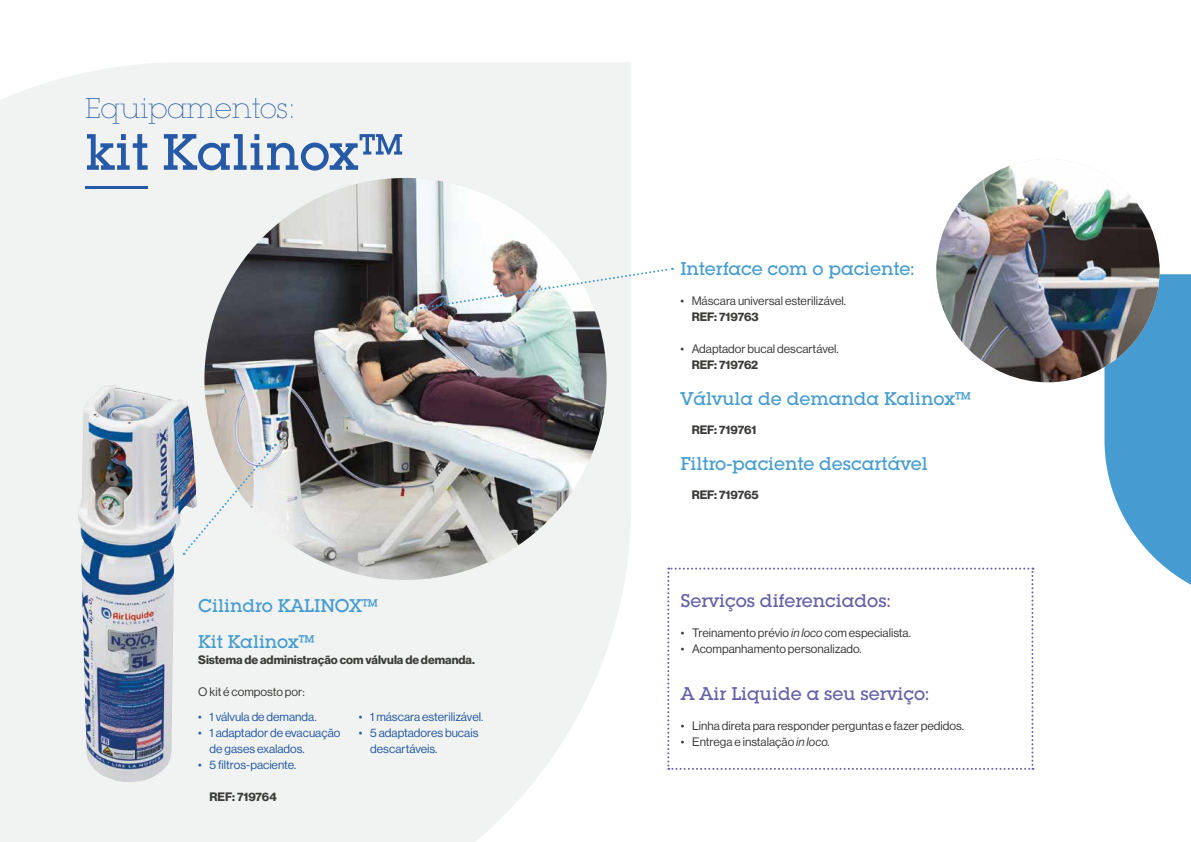
<style>
.page{position:relative;width:1191px;height:842px;background:#fff}
.page>*{position:absolute;margin:0;border:0;box-sizing:border-box;transform-origin:0 0}
.t1{font:500 50px "Lubalin Graph Std";color:#265aa6}
.t2{font:200 28px "Lubalin Graph Std";color:#265aa6}
.t3{font:500 18px/36px "Lubalin Graph Std";color:#469cd0}
.t4{font:500 18px "Lubalin Graph Std";color:#6561a9}
.t5{font:12px "N Haas Grotesk DS Std 55 Rg";color:#3c3c3b}
.t6{font:12px/16px "N Haas Grotesk DS Std 55 Rg";color:#265aa6}
.t7{font:12px "N Haas Grotesk DS Std 75 Bd";color:#3c3c3b}
.s1{font-family:"N Haas Grotesk DS Std 56 It"}
</style>
<div class="page">
<svg style="left:1104px;top:274px;width:87px;height:311px"></svg>
<div style="left:0;top:62px;width:631px;height:780px;background:#f0f3f1"></div>
<svg style="left:667px;top:568px;width:366px;height:202px"></svg>
<img style="left:204px;top:178px;width:402px;height:402px;border-radius:201px">
<img style="left:936px;top:159px;width:223px;height:223px;border-radius:112px">
<svg style="left:197px;top:444px;width:79px;height:111px"></svg>
<img style="left:420px;top:267px;width:253px;height:43px">
<img style="left:78px;top:384px;width:119px;height:398px">
<hr style="left:85px;top:186px;width:62px;height:2px;background:#265aa6">
<h2 class="t2" style="left:85px;top:92px;width:212px">Equipamentos:</h2>
<h1 class="t1" style="left:85px;top:121px;width:320px">kit Kalinox™</h1>
<h3 class="t3" style="left:198px;top:588px;width:181px">Cilindro KALINOX™<br>Kit Kalinox™</h3>
<p class="t7" style="left:198px;top:653px;width:278px">Sistema de administração com válvula de demanda.</p>
<p class="t5" style="left:198px;top:685px;width:108px">O kit é composto por:</p>
<p class="t6" style="left:198px;top:709px;width:120px">• 1 válvula de demanda.</p>
<p class="t6" style="left:210px;top:725px;width:132px;text-indent:-11px">• 1 adaptador de evacuação de gases exalados.</p>
<p class="t6" style="left:198px;top:757px;width:100px">• 5 filtros-paciente.</p>
<p class="t6" style="left:359px;top:709px;width:126px">• 1 máscara esterilizável.</p>
<p class="t6" style="left:370px;top:725px;width:110px;text-indent:-11px">• 5 adaptadores bucais descartáveis.</p>
<p class="t7" style="left:210px;top:789px;width:69px">REF: 719764</p>
<h3 class="t3" style="left:680px;top:250px;width:235px">Interface com o paciente:</h3>
<p class="t5" style="left:680px;top:294px;width:167px">• Máscara universal esterilizável.</p>
<p class="t7" style="left:691px;top:310px;width:68px">REF: 719763</p>
<p class="t5" style="left:680px;top:342px;width:160px">• Adaptador bucal descartável.</p>
<p class="t7" style="left:691px;top:358px;width:68px">REF: 719762</p>
<h3 class="t3" style="left:680px;top:381px;width:292px">Válvula de demanda Kalinox™</h3>
<p class="t7" style="left:691px;top:423px;width:66px">REF: 719761</p>
<h3 class="t3" style="left:680px;top:445px;width:249px">Filtro-paciente descartável</h3>
<p class="t7" style="left:691px;top:488px;width:68px">REF: 719765</p>
<h3 class="t4" style="left:681px;top:589px;width:211px">Serviços diferenciados:</h3>
<p class="t5" style="left:681px;top:626px;width:232px">• Treinamento prévio <span class="s1">in loco</span> com especialista.</p>
<p class="t5" style="left:681px;top:642px;width:182px">• Acompanhamento personalizado.</p>
<h3 class="t4" style="left:681px;top:682px;width:250px">A Air Liquide a seu serviço:</h3>
<p class="t5" style="left:681px;top:719px;width:285px">• Linha direta para responder perguntas e fazer pedidos.</p>
<p class="t5" style="left:681px;top:735px;width:151px">• Entrega e instalação <span class="s1">in loco.</span></p>
</div>
